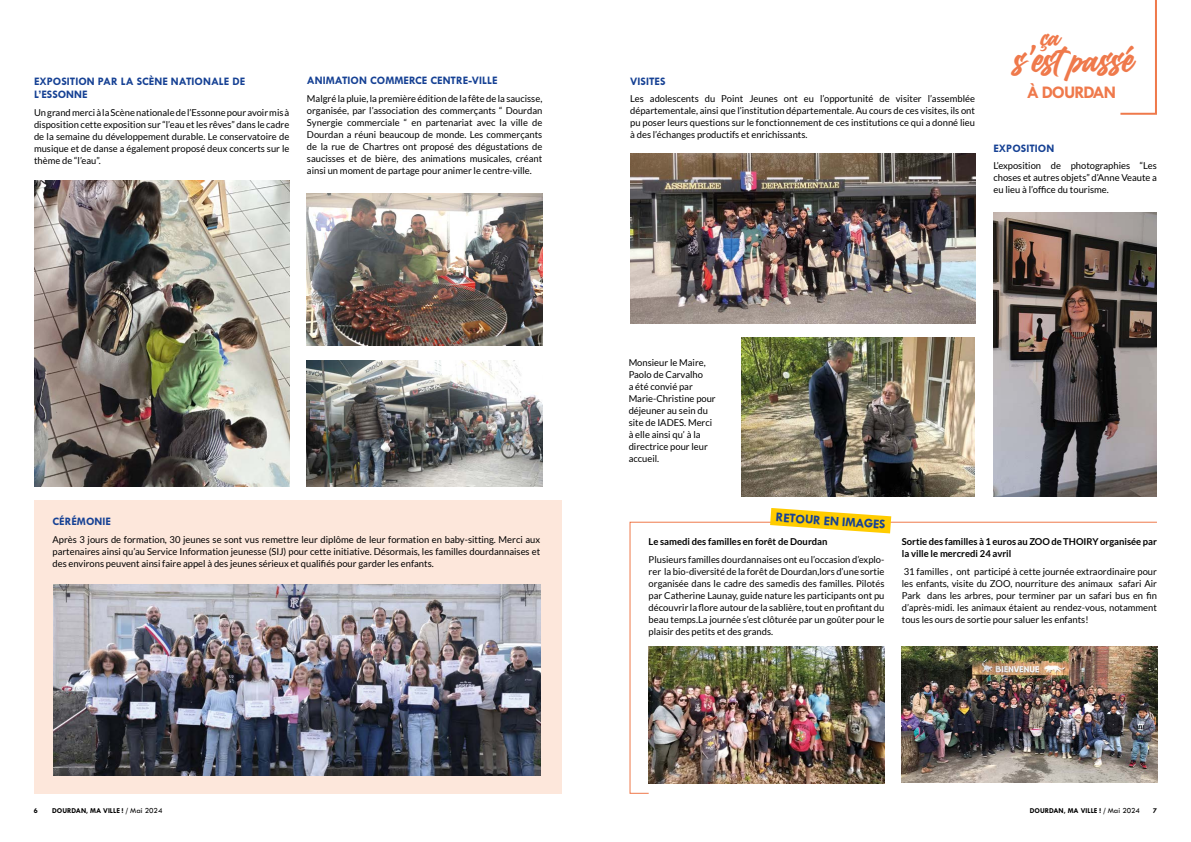
<style>
.page{position:relative;width:1191px;height:842px;background:#fff}
.page>*{position:absolute;margin:0;border:0;box-sizing:border-box;transform-origin:0 0}
.t1{font:39.7px "Billion Dreams";color:#ef794b}
.t2{font:28px "Billion Dreams";color:#ef794b}
.t3{font:700 17.8px "Tw Cen MT Std";letter-spacing:-.06em;color:#ef794b}
.t4{font:700 13.3px "Tw Cen MT Std";color:#164194}
.t5{font:700 11.5px/13px "Tw Cen MT Std";color:#164194}
.t6{font:9.5px/12px "Lato";color:#000;text-align:justify}
.t7{font:700 9.5px/12px "Lato";color:#000}
.t8{font:700 7.5px "Tw Cen MT Std";color:#000}
.s1{font-weight:400;font-size:8px}
</style>
<div class="page">
<div style="left:34px;top:500px;width:527px;height:294px;background:#fde7db"></div>
<img style="left:34px;top:180px;width:255px;height:306px">
<svg style="left:1120px;top:0;width:37px;height:115px"></svg>
<img style="left:53px;top:584px;width:487px;height:191px">
<img style="left:993px;top:212px;width:164px;height:284px">
<img style="left:307px;top:193px;width:235px;height:153px">
<img style="left:307px;top:360px;width:235px;height:126px">
<img style="left:630px;top:153px;width:345px;height:171px">
<img style="left:741px;top:337px;width:233px;height:159px">
<svg style="left:629px;top:521px;width:529px;height:273px"></svg>
<img style="left:901px;top:646px;width:256px;height:137px">
<img style="left:648px;top:646px;width:236px;height:137px">
<svg style="left:770px;top:508px;width:121px;height:25px"></svg>
<p class="t5" style="left:34px;top:75px;width:213px">EXPOSITION PAR LA SCÈNE NATIONALE DE<br>L’ESSONNE</p>
<p class="t6" style="left:34px;top:106px;width:257px">Un grand merci à la Scène nationale de l’Essonne pour avoir mis à disposition cette exposition sur “l’eau et les rêves” dans le cadre de la semaine du développement durable. Le conservatoire de musique et de danse a également proposé deux concerts sur le thème de “l’eau”.</p>
<p class="t5" style="left:307px;top:74px;width:192px">ANIMATION COMMERCE CENTRE-VILLE</p>
<p class="t6" style="left:307px;top:93px;width:237px">Malgré la pluie, la première édition de la fête de la saucisse, organisée, par l’association des commerçants “ Dourdan Synergie commerciale “ en partenariat avec la ville de Dourdan a réuni beaucoup de monde. Les commerçants de la rue de Chartres ont proposé des dégustations de saucisses et de bière, des animations musicales, créant ainsi un moment de partage pour animer le centre-ville.</p>
<p class="t5" style="left:52px;top:515px;width:60px">CÉRÉMONIE</p>
<p class="t6" style="left:52px;top:534px;width:489px">Après 3 jours de formation, 30 jeunes se sont vus remettre leur diplôme de leur formation en baby-sitting. Merci aux partenaires ainsi qu’au Service Information jeunesse (SIJ) pour cette initiative. Désormais, les familles dourdannaises et des environs peuvent ainsi faire appel à des jeunes sérieux et qualifiés pour garder les enfants.</p>
<p class="t5" style="left:630px;top:75px;width:37px">VISITES</p>
<p class="t6" style="left:630px;top:93px;width:346px">Les adolescents du Point Jeunes ont eu l’opportunité de visiter l’assemblée départementale, ainsi que l’institution départementale. Au cours de ces visites, ils ont pu poser leurs questions sur le fonctionnement de ces institutions ce qui a donné lieu à des l’échanges productifs et enrichissants.</p>
<h2 class="t2" style="left:1041px;top:17px;width:20px">ça</h2>
<h1 class="t1" style="left:1014px;top:31px;width:122px">s’est passé</h1>
<h3 class="t3" style="left:1026px;top:82px;width:91px">À DOURDAN</h3>
<p class="t5" style="left:993px;top:142px;width:62px">EXPOSITION</p>
<p class="t6" style="left:993px;top:160px;width:165px">L’exposition de photographies “Les choses et autres objets” d’Anne Veaute a eu lieu à l’office du tourisme.</p>
<p class="t6" style="left:628px;top:356px;width:89px;text-align:left">Monsieur le Maire,<br>Paolo de Carvalho<br>a été convié par<br>Marie-Christine pour déjeuner au sein du site de IADES. Merci à elle ainsi qu’ à la directrice pour leur accueil.</p>
<h3 class="t4" style="left:776px;top:510px;width:111px;rotate:4deg">RETOUR EN IMAGES</h3>
<p class="t7" style="left:648px;top:535px;width:180px">Le samedi des familles en forêt de Dourdan</p>
<p class="t6" style="left:648px;top:553px;width:237px">Plusieurs familles dourdannaises ont eu l’occasion d’explo&shy;rer la bio-diversité de la forêt de Dourdan,lors d’une sortie organisée dans le cadre des samedis des familles. Pilotés par Catherine Launay, guide nature les participants ont pu découvrir la flore autour de la sablière, tout en profitant du beau temps.La journée s’est clôturée par un goûter pour le plaisir des petits et des grands.</p>
<p class="t7" style="left:901px;top:535px;width:256px">Sortie des familles à 1 euros au ZOO de THOIRY organisée par la ville le mercredi 24 avril</p>
<p class="t6" style="left:901px;top:565px;width:257px">31 familles , ont participé à cette journée extraordinaire pour les enfants, visite du ZOO, nourriture des animaux safari Air Park dans les arbres, pour terminer par un safari bus en fin d’après-midi. les animaux étaient au rendez-vous, notamment tous les ours de sortie pour saluer les enfants!</p>
<p class="t8" style="left:34px;top:807px;width:5px">6</p>
<p class="t8" style="left:52px;top:807px;width:112px">DOURDAN, MA VILLE ! / <span class="s1">Mai 2024</span></p>
<p class="t8" style="left:1029px;top:807px;width:112px">DOURDAN, MA VILLE ! / <span class="s1">Mai 2024</span></p>
<p class="t8" style="left:1153px;top:807px;width:5px">7</p>
</div>
